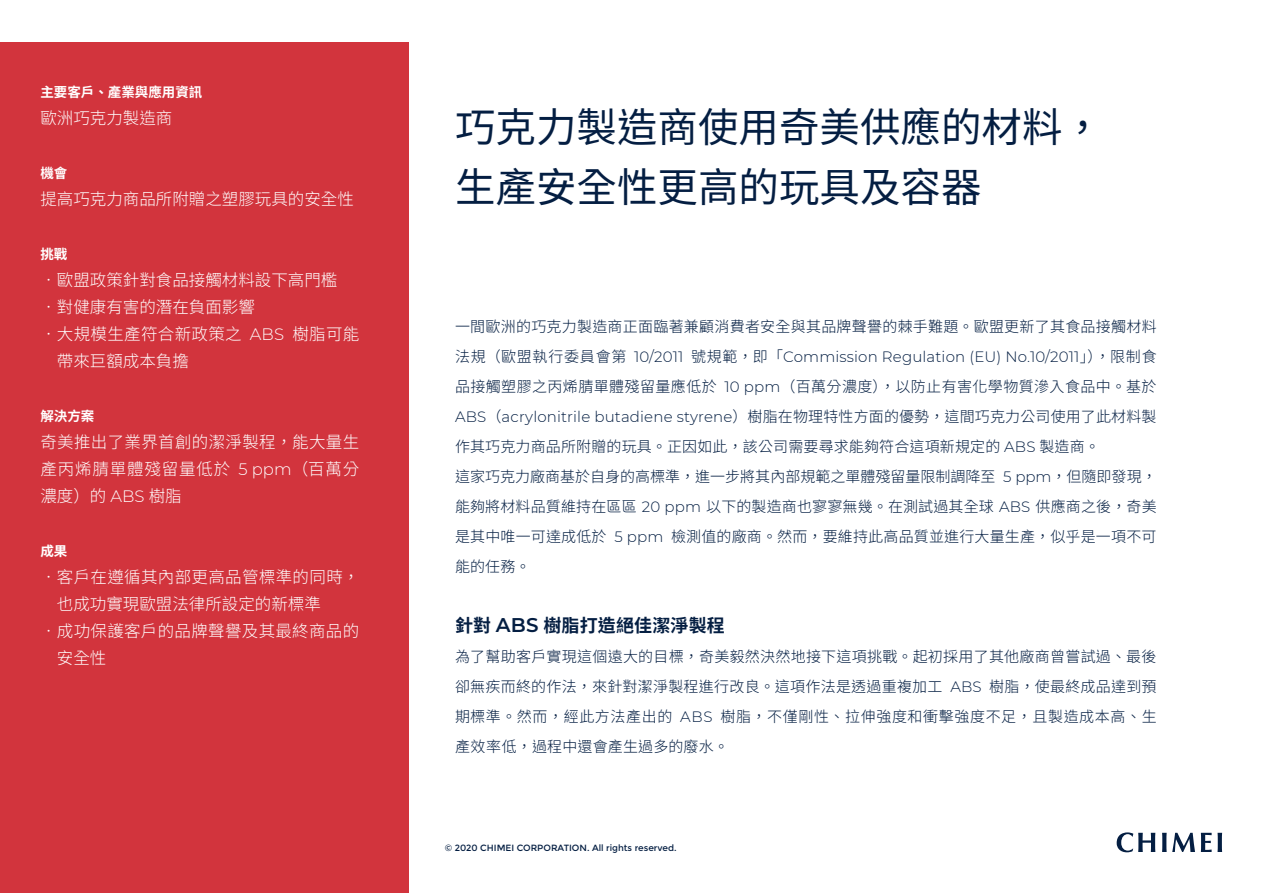
<style>
.page{position:relative;width:1263px;height:893px;background:#fff}
.page>*{position:absolute;margin:0;border:0;box-sizing:border-box;transform-origin:0 0}
.t1{font:40.5px/60px "Noto Sans CJ Ktc";color:#041e42}
.t2{font:700 18px "Noto Sans CJ Ktc";letter-spacing:.01em;color:#041e42}
.t3{font:300 16.5px/27px "Noto Sans CJ Ktc";color:#fff;text-align:justify}
.t4{font:300 16.5px/27px "Noto Sans CJ Ktc";letter-spacing:.02em;color:#fff}
.t5{font:300 15px/30px "Noto Sans CJ Ktc";letter-spacing:.01em;color:#041e42}
.t6{font:300 15px "Montserrat";letter-spacing:.01em;color:#041e42}
.t7{font:300 15px "Noto Sans CJ Ktc";letter-spacing:.03em;color:#041e42}
.t8{font:700 13.5px "Noto Sans CJ Ktc";color:#fff}
.t9{font:9px "Montserrat";color:#041e42}
.s1{font-family:"Montserrat"}
.s2{font-family:"Noto Sans CJ Ktc"}
.s3{font-family:"Montserrat";font-weight:600;font-size:19.8px}
</style>
<div class="page">
<svg style="left:1117px;top:832px;width:38px;height:20px"></svg>
<svg style="left:1217px;top:833px;width:5px;height:19px"></svg>
<svg style="left:1201px;top:833px;width:10px;height:19px"></svg>
<svg style="left:1162px;top:833px;width:33px;height:19px"></svg>
<div style="left:0;top:43px;width:408px;height:850px;background:#d2343d"></div>
<p class="t8" style="left:40px;top:84px;width:163px">主要客戶、產業與應用資訊</p>
<p class="t3" style="left:40px;top:105px;width:133px">歐洲巧克力製造商</p>
<p class="t8" style="left:40px;top:165px;width:28px">機會</p>
<p class="t3" style="left:40px;top:186px;width:315px">提高巧克力商品所附贈之塑膠玩具的安全性</p>
<p class="t8" style="left:40px;top:246px;width:28px">挑戰</p>
<p class="t3" style="left:40px;top:267px;width:299px">•歐盟政策針對食品接觸材料設下高門檻</p>
<p class="t3" style="left:40px;top:294px;width:216px">•對健康有害的潛在負面影響</p>
<p class="t4" style="left:40px;top:321px;width:320px">•大規模生產符合新政策之 <span class="s1">ABS</span> 樹脂可能　帶來巨額成本負擔</p>
<p class="t8" style="left:40px;top:408px;width:55px">解決方案</p>
<p class="t3" style="left:40px;top:429px;width:320px">奇美推出了業界首創的潔淨製程，能大量生產丙烯腈單體殘留量低於 <span class="s1">5 ppm</span>（百萬分濃度）的 <span class="s1">ABS</span> 樹脂</p>
<p class="t8" style="left:40px;top:543px;width:28px">成果</p>
<p class="t4" style="left:40px;top:564px;width:320px">•客戶在遵循其內部更高品管標準的同時，　也成功實現歐盟法律所設定的新標準</p>
<p class="t4" style="left:40px;top:618px;width:320px">•成功保護客戶的品牌聲譽及其最終商品的　安全性</p>
<h1 class="t1" style="left:455px;top:98px;width:650px">巧克力製造商使用奇美供應的材料，生產安全性更高的玩具及容器</h1>
<p class="t5" style="left:455px;top:312px;width:703px">一間歐洲的巧克力製造商正面臨著兼顧消費者安全與其品牌聲譽的棘手難題。歐盟更新了其食品接觸材料</p>
<p class="t6" style="left:455px;top:347px;width:703px"><span class="s2">法規（歐盟執行委員會第</span> 10/2011 <span class="s2">號規範，即「</span>Commission Regulation (EU) No.10/2011<span class="s2">」），限制食</span></p>
<p class="t7" style="left:455px;top:378px;width:703px">品接觸塑膠之丙烯腈單體殘留量應低於 <span class="s1">10 ppm</span>（百萬分濃度），以防止有害化學物質滲入食品中。基於</p>
<p class="t6" style="left:455px;top:407px;width:703px">ABS<span class="s2">（</span>acrylonitrile butadiene styrene<span class="s2">）樹脂在物理特性方面的優勢，這間巧克力公司使用了此材料製</span></p>
<p class="t5" style="left:455px;top:432px;width:703px">作其巧克力商品所附贈的玩具。正因如此，該公司需要尋求能夠符合這項新規定的 <span class="s1">ABS</span> 製造商。<br>這家巧克力廠商基於自身的高標準，進一步將其內部規範之單體殘留量限制調降至 <span class="s1">5 ppm</span>，但隨即發現，能夠將材料品質維持在區區 <span class="s1">20 ppm</span> 以下的製造商也寥寥無幾。在測試過其全球 <span class="s1">ABS</span> 供應商之後，奇美是其中唯一可達成低於 <span class="s1">5 ppm</span> 檢測值的廠商。然而，要維持此高品質並進行大量生產，似乎是一項不可能的任務。</p>
<p class="t2" style="left:455px;top:615px;width:271px">針對 <span class="s3">ABS</span> 樹脂打造絕佳潔淨製程</p>
<p class="t5" style="left:455px;top:642px;width:703px;text-align:justify">為了幫助客戶實現這個遠大的目標，奇美毅然決然地接下這項挑戰。起初採用了其他廠商曾嘗試過、最後卻無疾而終的作法，來針對潔淨製程進行改良。這項作法是透過重複加工 <span class="s1">ABS</span> 樹脂，使最終成品達到預期標準。然而，經此方法產出的 <span class="s1">ABS</span> 樹脂，不僅剛性、拉伸強度和衝擊強度不足，且製造成本高、生產效率低，過程中還會產生過多的廢水。</p>
<p class="t9" style="left:445px;top:843px;width:233px">© 2020 CHIMEI CORPORATION. All rights reserved.</p>
</div>
